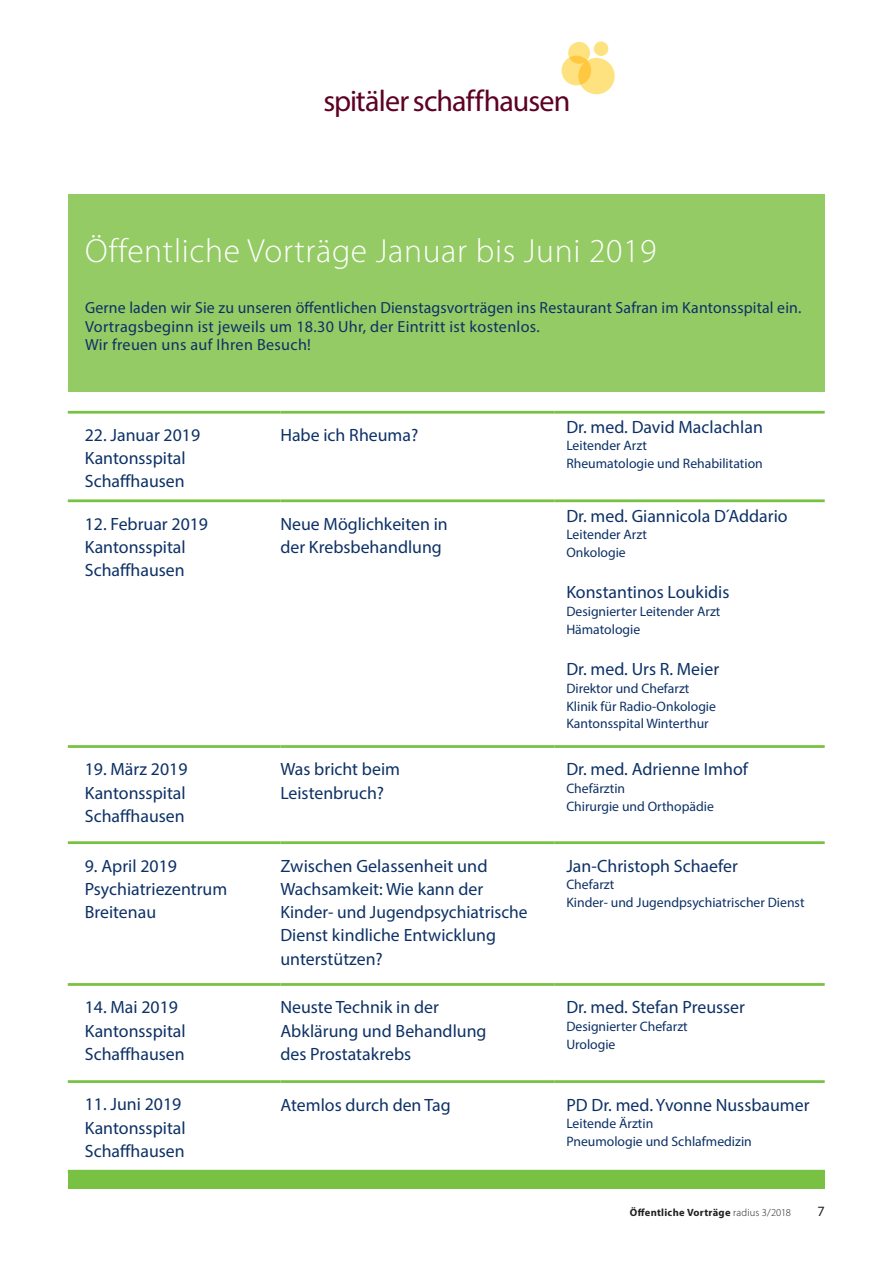
<style>
.page{position:relative;width:893px;height:1263px;background:#fff}
.page>*{position:absolute;margin:0;border:0;box-sizing:border-box;transform-origin:0 0}
.t1{font:300 33.6px "Myriad Pro";letter-spacing:.02em;color:#fff}
.t2{font:30px "Myriad Pro";letter-spacing:-.03em;color:#5d0023}
.t3{font:17.85px/23.2px "Myriad Pro";color:#0d3166}
.t4{font:16.05px/18.8px "Myriad Pro";letter-spacing:.01em;color:#0d3166}
.t5{font:14.25px "Myriad Pro";color:#231f20}
.t6{font:13.65px/17.9px "Myriad Pro";color:#0d3166}
.t7{font:700 10.5px "Myriad Pro";letter-spacing:.03em;color:#231f20}
.s1{font-weight:300}
</style>
<div class="page">
<div style="left:68px;top:194px;width:757px;height:198px;background:#94cb64"></div>
<div style="left:568px;top:42px;width:22px;height:22px;background:#ffe280;border-radius:50%"></div>
<svg style="left:562px;top:56px;width:29px;height:29px"></svg>
<svg style="left:578px;top:58px;width:37px;height:36px"></svg>
<div style="left:594px;top:41px;width:14px;height:15px;background:#ffe280;border-radius:50%"></div>
<hr style="left:68px;top:411px;width:212px;height:3px;background:#79c142">
<hr style="left:280px;top:411px;width:275px;height:3px;background:#79c142">
<hr style="left:555px;top:411px;width:270px;height:3px;background:#79c142">
<hr style="left:68px;top:499px;width:212px;height:3px;background:#79c142">
<hr style="left:280px;top:499px;width:275px;height:3px;background:#79c142">
<hr style="left:555px;top:499px;width:270px;height:3px;background:#79c142">
<hr style="left:68px;top:745px;width:212px;height:3px;background:#79c142">
<hr style="left:280px;top:745px;width:275px;height:3px;background:#79c142">
<hr style="left:555px;top:745px;width:270px;height:3px;background:#79c142">
<hr style="left:68px;top:841px;width:212px;height:3px;background:#79c142">
<hr style="left:280px;top:841px;width:275px;height:3px;background:#79c142">
<hr style="left:555px;top:841px;width:270px;height:3px;background:#79c142">
<hr style="left:68px;top:983px;width:212px;height:3px;background:#79c142">
<hr style="left:280px;top:983px;width:275px;height:3px;background:#79c142">
<hr style="left:555px;top:983px;width:270px;height:3px;background:#79c142">
<hr style="left:68px;top:1080px;width:212px;height:3px;background:#79c142">
<hr style="left:280px;top:1080px;width:275px;height:3px;background:#79c142">
<hr style="left:555px;top:1080px;width:270px;height:3px;background:#79c142">
<div style="left:68px;top:1170px;width:757px;height:19px;background:#79c142"></div>
<h2 class="t2" style="left:323px;top:82px;width:249px">spitäler schaffhausen</h2>
<h1 class="t1" style="left:85px;top:232px;width:573px">Öffentliche Vorträge Januar bis Juni 2019</h1>
<p class="t4" style="left:85px;top:298px;width:718px">Gerne laden wir Sie zu unseren öffentlichen Dienstagsvorträgen ins Restaurant Safran im Kantonsspital ein.<br>Vortragsbeginn ist jeweils um 18.30 Uhr, der Eintritt ist kostenlos.<br>Wir freuen uns auf Ihren Besuch!</p>
<p class="t3" style="left:85px;top:423px;width:117px">22. Januar 2019<br>Kantonsspital<br>Schaffhausen</p>
<p class="t3" style="left:280px;top:423px;width:139px">Habe ich Rheuma?</p>
<p class="t3" style="left:85px;top:512px;width:125px">12. Februar 2019<br>Kantonsspital<br>Schaffhausen</p>
<p class="t3" style="left:280px;top:512px;width:169px">Neue Möglichkeiten in der Krebsbehandlung</p>
<p class="t3" style="left:566px;top:415px;width:198px">Dr. med. David Maclachlan</p>
<p class="t6" style="left:566px;top:437px;width:198px">Leitender Arzt<br>Rheumatologie und Rehabilitation</p>
<p class="t3" style="left:566px;top:504px;width:223px">Dr. med. Giannicola D´Addario</p>
<p class="t6" style="left:566px;top:526px;width:82px">Leitender Arzt<br>Onkologie</p>
<p class="t3" style="left:566px;top:580px;width:165px">Konstantinos Loukidis</p>
<p class="t6" style="left:566px;top:602px;width:156px">Designierter Leitender Arzt<br>Hämatologie</p>
<p class="t3" style="left:566px;top:657px;width:154px">Dr. med. Urs R. Meier</p>
<p class="t6" style="left:566px;top:679px;width:151px">Direktor und Chefarzt<br>Klinik für Radio-Onkologie<br>Kantonsspital Winterthur</p>
<p class="t3" style="left:85px;top:757px;width:104px;text-align:justify">19. März 2019<br>Kantonsspital Schaffhausen</p>
<p class="t3" style="left:280px;top:757px;width:121px">Was bricht beim<br>Leistenbruch?</p>
<p class="t3" style="left:566px;top:757px;width:183px">Dr. med. Adrienne Imhof</p>
<p class="t6" style="left:566px;top:779px;width:149px">Chefärztin<br>Chirurgie und Orthopädie</p>
<p class="t3" style="left:85px;top:854px;width:144px">9. April 2019<br>Psychiatriezentrum<br>Breitenau</p>
<p class="t3" style="left:280px;top:854px;width:249px">Zwischen Gelassenheit und<br>Wachsamkeit: Wie kann der<br>Kinder- und Jugendpsychiatrische<br>Dienst kindliche Entwicklung unterstützen?</p>
<p class="t3" style="left:566px;top:854px;width:173px">Jan-Christoph Schaefer</p>
<p class="t6" style="left:566px;top:876px;width:240px">Chefarzt<br>Kinder- und Jugendpsychiatrischer Dienst</p>
<p class="t3" style="left:85px;top:995px;width:102px">14. Mai 2019<br>Kantonsspital<br>Schaffhausen</p>
<p class="t3" style="left:280px;top:995px;width:208px">Neuste Technik in der<br>Abklärung und Behandlung des Prostatakrebs</p>
<p class="t3" style="left:566px;top:995px;width:180px">Dr. med. Stefan Preusser</p>
<p class="t6" style="left:566px;top:1017px;width:123px">Designierter Chefarzt<br>Urologie</p>
<p class="t3" style="left:85px;top:1092px;width:102px">11. Juni 2019<br>Kantonsspital<br>Schaffhausen</p>
<p class="t3" style="left:280px;top:1092px;width:172px">Atemlos durch den Tag</p>
<p class="t3" style="left:566px;top:1092px;width:245px">PD Dr. med. Yvonne Nussbaumer</p>
<p class="t6" style="left:566px;top:1114px;width:187px">Leitende Ärztin<br>Pneumologie und Schlafmedizin</p>
<p class="t7" style="left:630px;top:1206px;width:163px">Öffentliche Vorträge <span class="s1">radius 3/2018</span></p>
<p class="t5" style="left:818px;top:1202px;width:9px">7</p>
</div>
